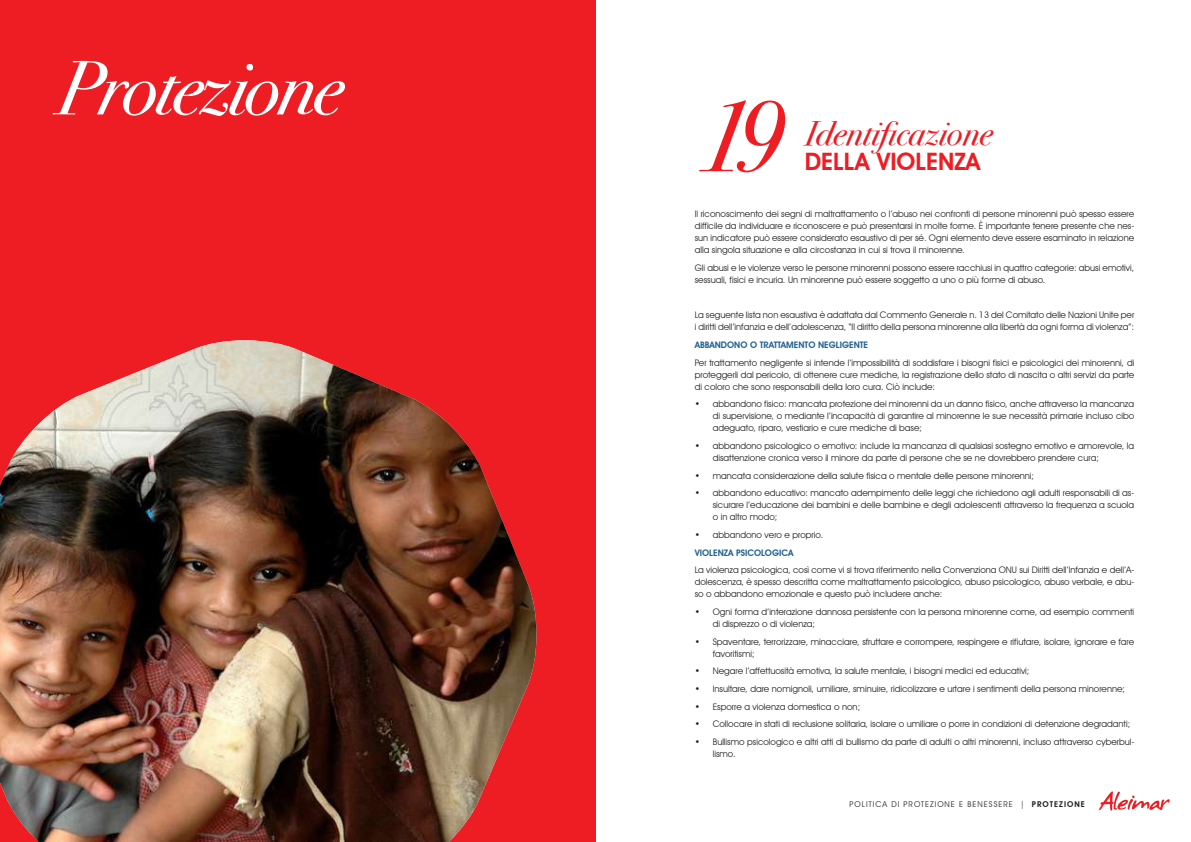
<style>
.page{position:relative;width:1191px;height:842px;background:#fff}
.page>*{position:absolute;margin:0;border:0;box-sizing:border-box;transform-origin:0 0}
.t1{font:italic 100px "Bodoni Svty Two ITCTT";color:#ee1d23}
.t2{font:italic 77px "Bodoni Svty Two ITCTT";letter-spacing:-.03em;color:#fff}
.t3{font:italic 34px "Bodoni Svty Two ITCTT";color:#ee1d23}
.t4{font:600 24px "Avant Garde IT Cby BT";color:#ee1d23}
.t5{font:9px/12px "Avant Garde IT Cby BT";color:#231f20}
.t6{font:600 9px "Avant Garde IT Cby BT";color:#216291}
.t7{font:8px "Avant Garde IT Cby BT";letter-spacing:.125em;color:#231f20}
.s1{font-weight:600}
</style>
<div class="page">
<div style="left:0;top:0;width:595px;height:842px;background:#ee1d23"></div>
<svg style="left:1099px;top:791px;width:70px;height:19px"></svg>
<img style="left:0;top:340px;width:537px;height:502px">
<h2 class="t2" style="left:57px;top:21px;width:287px">Protezione</h2>
<h1 class="t1" style="left:696px;top:50px;width:89px">19</h1>
<h3 class="t3" style="left:805px;top:104px;width:189px">Identificazione</h3>
<h3 class="t4" style="left:805px;top:147px;width:177px">DELLA VIOLENZA</h3>
<p class="t5" style="left:694px;top:208px;width:441px;text-align:justify">Il riconoscimento dei segni di maltrattamento o l’abuso nei confronti di persone minorenni può spesso essere difficile da individuare e riconoscere e può presentarsi in molte forme. È importante tenere presente che nes&shy;sun indicatore può essere considerato esaustivo di per sé. Ogni elemento deve essere esaminato in relazione alla singola situazione e alla circostanza in cui si trova il minorenne.</p>
<p class="t5" style="left:694px;top:262px;width:441px">Gli abusi e le violenze verso le persone minorenni possono essere racchiusi in quattro categorie: abusi emotivi, sessuali, fisici e incuria. Un minorenne può essere soggetto a uno o più forme di abuso.</p>
<p class="t5" style="left:694px;top:309px;width:441px">La seguente lista non esaustiva è adattata dal Commento Generale n. 13 del Comitato delle Nazioni Unite per i diritti dell’infanzia e dell’adolescenza, “Il diritto della persona minorenne alla libertà da ogni forma di violenza”:</p>
<p class="t6" style="left:694px;top:339px;width:175px">ABBANDONO O TRATTAMENTO NEGLIGENTE</p>
<p class="t5" style="left:694px;top:356px;width:441px;text-align:justify">Per trattamento negligente si intende l’impossibilità di soddisfare i bisogni fisici e psicologici dei minorenni, di proteggerli dal pericolo, di ottenere cure mediche, la registrazione dello stato di nascita o altri servizi da parte di coloro che sono responsabili della loro cura. Ciò include:</p>
<p class="t5" style="left:712px;top:398px;width:423px;text-align:justify;text-indent:-18px">• abbandono fisico: mancata protezione dei minorenni da un danno fisico, anche attraverso la mancanza di supervisione, o mediante l’incapacità di garantire al minorenne le sue necessità primarie incluso cibo adeguato, riparo, vestiario e cure mediche di base;</p>
<p class="t5" style="left:712px;top:440px;width:423px;text-indent:-18px">• abbandono psicologico o emotivo: include la mancanza di qualsiasi sostegno emotivo e amorevole, la disattenzione cronica verso il minore da parte di persone che se ne dovrebbero prendere cura;</p>
<p class="t5" style="left:694px;top:469px;width:341px">• mancata considerazione della salute fisica o mentale delle persone minorenni;</p>
<p class="t5" style="left:712px;top:487px;width:423px;text-align:justify;text-indent:-18px">• abbandono educativo: mancato adempimento delle leggi che richiedono agli adulti responsabili di as&shy;sicurare l’educazione dei bambini e delle bambine e degli adolescenti attraverso la frequenza a scuola o in altro modo;</p>
<p class="t5" style="left:694px;top:529px;width:130px">• abbandono vero e proprio.</p>
<p class="t6" style="left:694px;top:547px;width:100px">VIOLENZA PSICOLOGICA</p>
<p class="t5" style="left:694px;top:564px;width:441px;text-align:justify">La violenza psicologica, così come vi si trova riferimento nella Convenziona ONU sui Diritti dell’Infanzia e dell’A&shy;dolescenza, è spesso descritta come maltrattamento psicologico, abuso psicologico, abuso verbale, e abu&shy;so o abbandono emozionale e questo può includere anche:</p>
<p class="t5" style="left:712px;top:606px;width:423px;text-indent:-18px">• Ogni forma d’interazione dannosa persistente con la persona minorenne come, ad esempio commenti di disprezzo o di violenza;</p>
<p class="t5" style="left:712px;top:635px;width:423px;text-indent:-18px">• Spaventare, terrorizzare, minacciare, sfruttare e corrompere, respingere e rifiutare, isolare, ignorare e fare favoritismi;</p>
<p class="t5" style="left:694px;top:665px;width:336px">• Negare l’affettuosità emotiva, la salute mentale, i bisogni medici ed educativi;</p>
<p class="t5" style="left:694px;top:683px;width:432px">• Insultare, dare nomignoli, umiliare, sminuire, ridicolizzare e urtare i sentimenti della persona minorenne;</p>
<p class="t5" style="left:694px;top:700px;width:167px">• Esporre a violenza domestica o non;</p>
<p class="t5" style="left:694px;top:718px;width:437px">• Collocare in stati di reclusione solitaria, isolare o umiliare o porre in condizioni di detenzione degradanti;</p>
<p class="t5" style="left:712px;top:736px;width:423px;text-indent:-18px">• Bullismo psicologico e altri atti di bullismo da parte di adulti o altri minorenni, incluso attraverso cyberbul&shy;lismo.</p>
<p class="t7" style="left:849px;top:799px;width:237px">POLITICA DI PROTEZIONE E BENESSERE | <span class="s1">PROTEZIONE</span></p>
</div>
